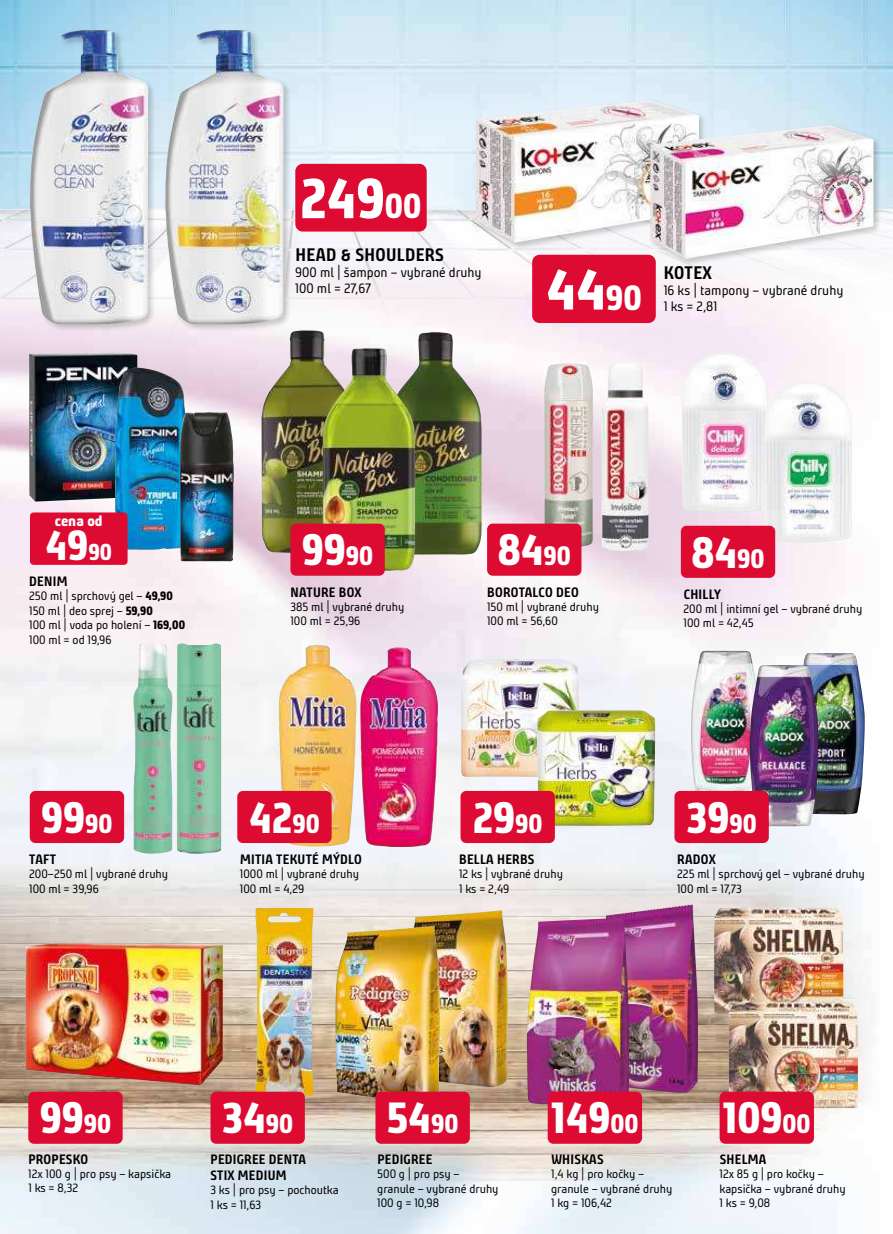
<style>
.page{position:relative;width:893px;height:1234px;background:#fff}
.page>*{position:absolute;margin:0;border:0;box-sizing:border-box;transform-origin:0 0}
.t1{font:800 56.7px "Bunday Clean";color:#fff}
.t2{font:800 56.25px "Bunday Clean";color:#fff}
.t3{font:800 43.35px "Bunday Clean";color:#fff}
.t4{font:800 41.55px "Bunday Clean";color:#fff}
.t5{font:700 18px "Bunday Clean";letter-spacing:.02em;color:#000}
.t6{font:800 15px "Bunday Clean";color:#fff}
.t7{font:700 13.5px/16.2px "Bunday Clean";letter-spacing:.02em;color:#000}
.t8{font:13.5px/16.2px "Bunday Clean";color:#000}
.t9{font:12px/14.4px "Bunday Clean";color:#000}
.s1{font-size:34.2px}
.s2{font-size:34.35px}
.s3{font-size:22.65px}
.s4{font-weight:800}
.s5{font-size:26.25px}
</style>
<div class="page">
<img style="left:0;top:383px;width:866px;height:850px">
<img style="left:0;top:0;width:893px;height:383px">
<div style="left:474px;top:98px;width:233px;height:153px;background:#000;opacity:.2"></div>
<img style="left:476px;top:100px;width:223px;height:143px">
<div style="left:649px;top:123px;width:232px;height:144px;background:#000;opacity:.2"></div>
<img style="left:650px;top:125px;width:223px;height:134px">
<img style="left:177px;top:643px;width:44px;height:211px">
<img style="left:133px;top:643px;width:40px;height:211px">
<img style="left:29px;top:352px;width:108px;height:149px">
<img style="left:115px;top:367px;width:72px;height:183px">
<img style="left:179px;top:411px;width:55px;height:150px">
<img style="left:278px;top:645px;width:79px;height:201px">
<img style="left:360px;top:647px;width:78px;height:200px">
<img style="left:261px;top:330px;width:93px;height:223px">
<img style="left:388px;top:332px;width:94px;height:223px">
<img style="left:323px;top:348px;width:92px;height:222px">
<div style="left:28px;top:28px;width:129px;height:304px;background:#000;opacity:.2"></div>
<img style="left:30px;top:30px;width:119px;height:294px">
<div style="left:163px;top:28px;width:129px;height:304px;background:#000;opacity:.2"></div>
<img style="left:165px;top:30px;width:119px;height:294px">
<img style="left:461px;top:659px;width:118px;height:117px">
<img style="left:537px;top:710px;width:118px;height:115px">
<img style="left:691px;top:650px;width:69px;height:140px">
<img style="left:795px;top:653px;width:70px;height:161px">
<img style="left:749px;top:664px;width:70px;height:162px">
<img style="left:255px;top:907px;width:59px;height:188px">
<img style="left:403px;top:910px;width:105px;height:177px">
<img style="left:335px;top:925px;width:105px;height:177px">
<img style="left:595px;top:904px;width:96px;height:178px">
<img style="left:527px;top:917px;width:102px;height:188px">
<img style="left:714px;top:907px;width:129px;height:107px">
<img style="left:729px;top:1002px;width:129px;height:106px">
<img style="left:25px;top:943px;width:198px;height:142px">
<div style="left:30px;top:790px;width:94px;height:52px;background:#dd0a31;border-radius:6px"></div>
<div style="left:210px;top:1091px;width:95px;height:52px;background:#dd0a31;border-radius:6px"></div>
<div style="left:290px;top:523px;width:95px;height:52px;background:#dd0a31;border-radius:6px"></div>
<div style="left:237px;top:790px;width:95px;height:52px;background:#dd0a31;border-radius:6px"></div>
<div style="left:375px;top:1091px;width:95px;height:52px;background:#dd0a31;border-radius:6px"></div>
<div style="left:460px;top:790px;width:95px;height:52px;background:#dd0a31;border-radius:6px"></div>
<div style="left:548px;top:1091px;width:94px;height:52px;background:#dd0a31;border-radius:6px"></div>
<div style="left:532px;top:255px;width:124px;height:68px;background:#dd0a31;border-radius:7px"></div>
<div style="left:674px;top:790px;width:95px;height:52px;background:#dd0a31;border-radius:6px"></div>
<div style="left:720px;top:1091px;width:94px;height:52px;background:#dd0a31;border-radius:6px"></div>
<div style="left:28px;top:1091px;width:95px;height:52px;background:#dd0a31;border-radius:6px"></div>
<div style="left:295px;top:164px;width:132px;height:67px;background:#dd0a31;border-radius:7px"></div>
<div style="left:30px;top:512px;width:98px;height:52px;background:#dd0a31;border-radius:4px"></div>
<img style="left:602px;top:363px;width:47px;height:188px">
<img style="left:544px;top:363px;width:49px;height:184px">
<img style="left:682px;top:352px;width:88px;height:161px">
<img style="left:765px;top:381px;width:88px;height:161px">
<div style="left:487px;top:523px;width:94px;height:52px;background:#dd0a31;border-radius:6px"></div>
<div style="left:681px;top:525px;width:94px;height:52px;background:#dd0a31;border-radius:6px"></div>
<h2 class="t2" style="left:300px;top:178px;width:123px">249<span class="s1">00</span></h2>
<h3 class="t5" style="left:295px;top:242px;width:150px">HEAD &amp; SHOULDERS</h3>
<p class="t8" style="left:295px;top:264px;width:188px">900 ml | šampon – vybrané druhy<br>100 ml = 27,67</p>
<h1 class="t1" style="left:546px;top:269px;width:97px">44<span class="s2">90</span></h1>
<h3 class="t5" style="left:664px;top:261px;width:50px">KOTEX</h3>
<p class="t8" style="left:664px;top:282px;width:181px">16 ks | tampony – vybrané druhy</p>
<p class="t8" style="left:664px;top:298px;width:55px">1 ks = 2,81</p>
<p class="t6" style="left:55px;top:514px;width:49px">cena od</p>
<h3 class="t4" style="left:45px;top:530px;width:68px">49<span class="s3">90</span></h3>
<p class="t7" style="left:29px;top:573px;width:40px">DENIM</p>
<p class="t9" style="left:29px;top:588px;width:157px">250 ml | sprchový gel – <span class="s4">49,90<br></span>150 ml | deo sprej – <span class="s4">59,90<br></span>100 ml | voda po holení – <span class="s4">169,00<br></span>100 ml = od 19,96</p>
<h3 class="t3" style="left:302px;top:534px;width:73px">99<span class="s5">90</span></h3>
<p class="t7" style="left:291px;top:583px;width:73px">NATURE BOX</p>
<p class="t9" style="left:290px;top:599px;width:115px">385 ml | vybrané druhy<br>100 ml = 25,96</p>
<h3 class="t3" style="left:498px;top:534px;width:75px">84<span class="s5">90</span></h3>
<p class="t7" style="left:487px;top:583px;width:93px">BOROTALCO DEO</p>
<p class="t9" style="left:487px;top:599px;width:113px">150 ml | vybrané druhy<br>100 ml = 56,60</p>
<h3 class="t3" style="left:41px;top:801px;width:73px">99<span class="s5">90</span></h3>
<p class="t7" style="left:29px;top:850px;width:28px">TAFT</p>
<p class="t9" style="left:29px;top:866px;width:140px">200–250 ml | vybrané druhy<br>100 ml = 39,96</p>
<h3 class="t3" style="left:249px;top:801px;width:72px">42<span class="s5">90</span></h3>
<p class="t7" style="left:240px;top:850px;width:123px">MITIA TEKUTÉ MÝDLO</p>
<p class="t9" style="left:240px;top:866px;width:120px">1000 ml | vybrané druhy<br>100 ml = 4,29</p>
<h3 class="t3" style="left:473px;top:801px;width:71px">29<span class="s5">90</span></h3>
<p class="t7" style="left:459px;top:850px;width:77px">BELLA HERBS</p>
<p class="t9" style="left:459px;top:866px;width:106px">12 ks | vybrané druhy<br>1 ks = 2,49</p>
<h3 class="t3" style="left:691px;top:536px;width:75px">84<span class="s5">90</span></h3>
<p class="t7" style="left:684px;top:585px;width:39px">CHILLY</p>
<p class="t9" style="left:683px;top:601px;width:180px">200 ml | intimní gel – vybrané druhy<br>100 ml = 42,45</p>
<h3 class="t3" style="left:686px;top:801px;width:72px">39<span class="s5">90</span></h3>
<p class="t7" style="left:677px;top:850px;width:40px">RADOX</p>
<p class="t9" style="left:677px;top:866px;width:189px">225 ml | sprchový gel – vybrané druhy<br>100 ml = 17,73</p>
<h3 class="t3" style="left:222px;top:1102px;width:73px">34<span class="s5">90</span></h3>
<h3 class="t3" style="left:387px;top:1102px;width:73px">54<span class="s5">90</span></h3>
<h3 class="t3" style="left:551px;top:1102px;width:89px">149<span class="s5">00</span></h3>
<h3 class="t3" style="left:40px;top:1102px;width:73px">99<span class="s5">90</span></h3>
<h3 class="t3" style="left:723px;top:1102px;width:89px">109<span class="s5">00</span></h3>
<p class="t7" style="left:28px;top:1150px;width:61px">PROPESKO</p>
<p class="t9" style="left:28px;top:1166px;width:144px">12x 100 g | pro psy – kapsička<br>1 ks = 8,32</p>
<p class="t7" style="left:211px;top:1150px;width:97px">PEDIGREE DENTA<br>STIX MEDIUM</p>
<p class="t9" style="left:210px;top:1182px;width:130px">3 ks | pro psy – pochoutka<br>1 ks = 11,63</p>
<p class="t7" style="left:377px;top:1150px;width:57px">PEDIGREE</p>
<p class="t9" style="left:377px;top:1166px;width:123px">500 g | pro psy – granule – vybrané druhy<br>100 g = 10,98</p>
<p class="t7" style="left:551px;top:1150px;width:54px">WHISKAS</p>
<p class="t9" style="left:551px;top:1166px;width:123px">1,4 kg | pro kočky – granule – vybrané druhy<br>1 kg = 106,42</p>
<p class="t7" style="left:720px;top:1150px;width:48px">SHELMA</p>
<p class="t9" style="left:720px;top:1166px;width:128px">12x 85 g | pro kočky – kapsička – vybrané druhy<br>1 ks = 9,08</p>
</div>
